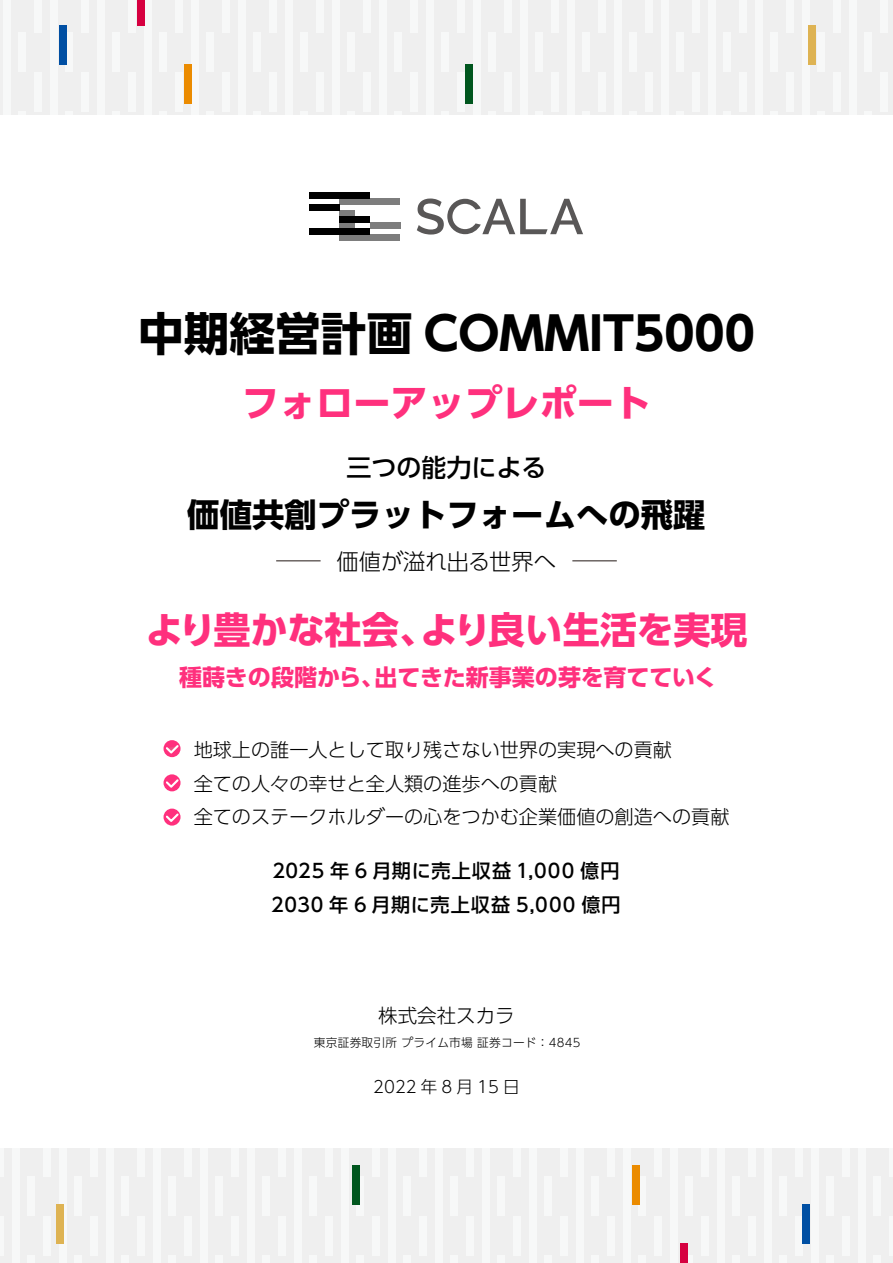
<style>
.page{position:relative;width:893px;height:1263px;background:#fff}
.page>*{position:absolute;margin:0;border:0;box-sizing:border-box;transform-origin:0 0}
.t1{font:700 45.75px "UD Shin Go Pro";color:#000}
.t2{font:700 37.2px "UD Shin Go Pro";color:#ff307d}
.t3{font:700 32.4px "UD Shin Go Pro";color:#000}
.t4{font:500 25.05px "UD Shin Go Pro";color:#000}
.t5{font:700 23.1px "UD Shin Go Pro";letter-spacing:-.005em;color:#ff307d}
.t6{font:300 22.2px "UD Shin Go Pro";color:#000}
.t7{font:300 19.5px "UD Shin Go Pro";color:#000}
.t8{font:300 19.2px/33.5px "UD Shin Go Pro";color:#000}
.t9{font:500 19.2px/33.5px "UD Shin Go Pro";letter-spacing:.045em;color:#000}
.t10{font:300 16.5px "UD Shin Go Pro";letter-spacing:.25em;color:#000}
.t11{font:300 11.7px "UD Shin Go Pro";letter-spacing:.02em;color:#000}
</style>
<div class="page">
<div style="left:0;top:1148px;width:893px;height:115px;background:#efefef"></div>
<div style="left:352px;top:1165px;width:8px;height:39px;background:#00561e"></div>
<div style="left:803px;top:1204px;width:7px;height:40px;background:#004fa3"></div>
<div style="left:56px;top:1204px;width:7px;height:40px;background:#deb353"></div>
<div style="left:680px;top:1243px;width:8px;height:20px;background:#d60040"></div>
<div style="left:632px;top:1165px;width:8px;height:39px;background:#eb8b00"></div>
<div style="left:0;top:0;width:893px;height:115px;background:#efefef"></div>
<div style="left:465px;top:65px;width:8px;height:39px;background:#00561e"></div>
<div style="left:60px;top:25px;width:7px;height:40px;background:#004fa3"></div>
<div style="left:808px;top:25px;width:8px;height:40px;background:#deb353"></div>
<div style="left:137px;top:0;width:8px;height:25px;background:#d60040"></div>
<div style="left:184px;top:65px;width:8px;height:39px;background:#eb8b00"></div>
<hr style="left:276px;top:560px;width:45px;height:1px;background:#231815">
<hr style="left:572px;top:560px;width:45px;height:1px;background:#231815">
<svg style="left:164px;top:740px;width:17px;height:17px"></svg>
<svg style="left:164px;top:743px;width:17px;height:12px"></svg>
<svg style="left:164px;top:774px;width:17px;height:17px"></svg>
<svg style="left:164px;top:777px;width:17px;height:13px"></svg>
<svg style="left:164px;top:809px;width:17px;height:17px"></svg>
<svg style="left:164px;top:811px;width:17px;height:13px"></svg>
<svg style="left:417px;top:198px;width:166px;height:37px"></svg>
<div style="left:340px;top:198px;width:60px;height:6px;background:#7d7d7d"></div>
<div style="left:340px;top:210px;width:15px;height:6px;background:#7d7d7d"></div>
<div style="left:370px;top:222px;width:30px;height:6px;background:#7d7d7d"></div>
<div style="left:340px;top:235px;width:60px;height:6px;background:#7d7d7d"></div>
<div style="left:340px;top:222px;width:15px;height:6px;background:#7d7d7d"></div>
<div style="left:310px;top:192px;width:60px;height:6px;background:#000"></div>
<div style="left:310px;top:204px;width:30px;height:6px;background:#000"></div>
<div style="left:340px;top:216px;width:30px;height:6px;background:#000"></div>
<div style="left:310px;top:228px;width:60px;height:7px;background:#000"></div>
<h1 class="t1" style="left:138px;top:296px;width:618px">中期経営計画 COMMIT5000</h1>
<h2 class="t2" style="left:242px;top:372px;width:411px">フォローアップレポート</h2>
<h3 class="t4" style="left:346px;top:447px;width:201px">三つの能力による</h3>
<h3 class="t3" style="left:187px;top:489px;width:520px">価値共創プラットフォームへの飛躍</h3>
<p class="t6" style="left:337px;top:543px;width:221px">価値が溢れ出る世界へ</p>
<h2 class="t2" style="left:145px;top:599px;width:604px">より豊かな社会、より良い生活を実現</h2>
<p class="t5" style="left:179px;top:659px;width:539px">種蒔きの段階から、出てきた新事業の芽を育てていく</p>
<p class="t8" style="left:194px;top:732px;width:537px">地球上の誰一人として取り残さない世界の実現への貢献<br>全ての人々の幸せと全人類の進歩への貢献<br>全てのステークホルダーの心をつかむ企業価値の創造への貢献</p>
<p class="t9" style="left:271px;top:853px;width:351px">2025 年 6 月期に売上収益 1,000 億円<br>2030 年 6 月期に売上収益 5,000 億円</p>
<p class="t7" style="left:378px;top:1000px;width:138px">株式会社スカラ</p>
<p class="t11" style="left:314px;top:1033px;width:268px">東京証券取引所 プライム市場 証券コード：4845</p>
<p class="t10" style="left:373px;top:1073px;width:148px">2022年8月15日</p>
</div>
